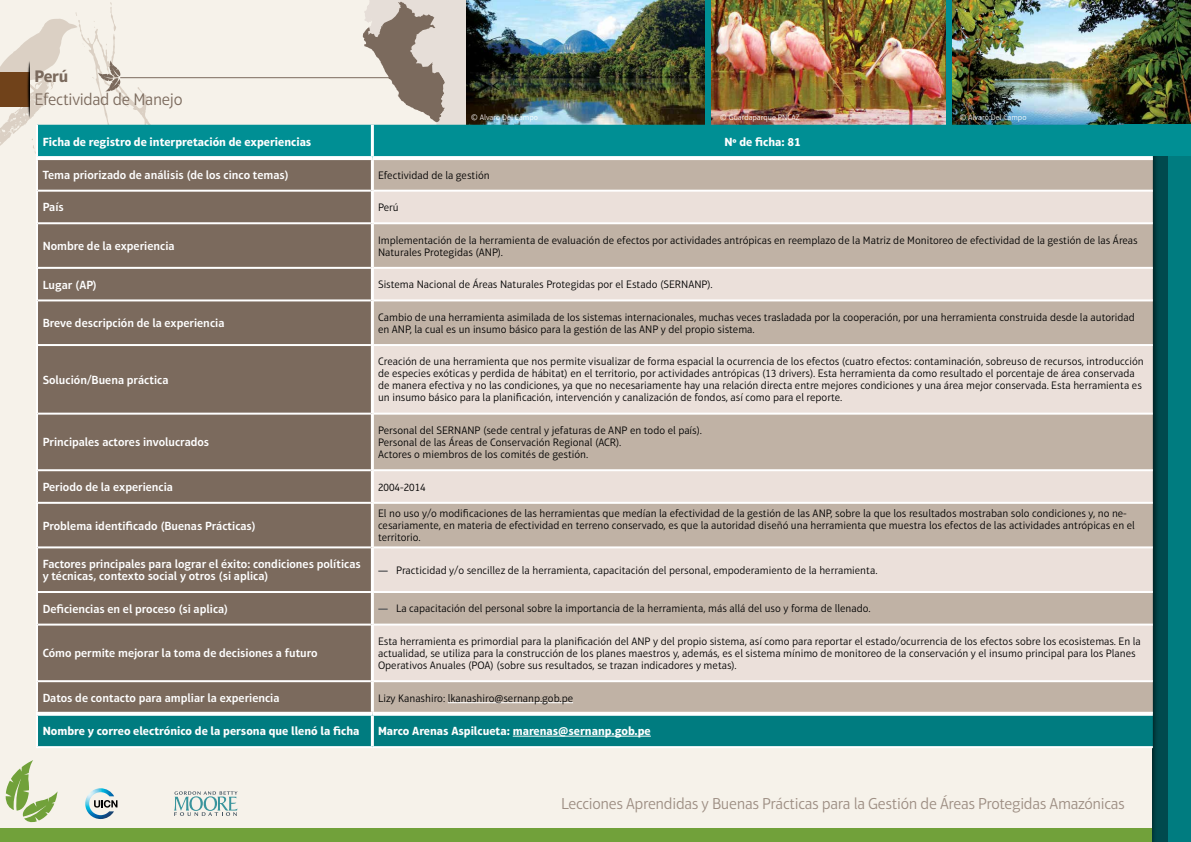
<style>
.page{position:relative;width:1191px;height:842px;background:#f6f2ea}
.page>*{position:absolute;margin:0;border:0;box-sizing:border-box;transform-origin:0 0}
.t1{font:300 17px "Aptifer Sans LT Pro";letter-spacing:-.02em;color:#7b6a5d}
.t2{font:700 17px "Aptifer Sans LT Pro";color:#7b6a5d}
.t3{font:300 16.1px "Aptifer Sans LT Pro";letter-spacing:-.02em;color:#9d8e83}
.t4{font:600 12px/12px "Aptifer Sans LT Pro";color:#fff}
.t5{font:700 12px "Aptifer Sans LT Pro";color:#fff}
.t6{font:300 11px/12px "Aptifer Sans LT Pro";color:#000}
.t7{font:300 8px "Aptifer Sans LT Pro";color:#fff}
.s1{font-weight:900;font-size:10px;color:#58595b}
</style>
<div class="page">
<div style="left:0;top:828px;width:1191px;height:14px;background:#71a13a"></div>
<svg style="left:6px;top:760px;width:52px;height:63px"></svg>
<img style="left:85px;top:788px;width:29px;height:31px">
<svg style="left:94px;top:800px;width:23px;height:8px"></svg>
<svg style="left:174px;top:791px;width:63px;height:25px"></svg>
<div style="left:1152px;top:0;width:39px;height:842px;background:#007c80"></div>
<img style="left:1152px;top:156px;width:15px;height:686px">
<img style="left:1152px;top:0;width:39px;height:125px">
<img style="left:0;top:0;width:1152px;height:156px">
<div style="left:38px;top:160px;width:333px;height:552px;background:#7b6a5d"></div>
<div style="left:374px;top:160px;width:778px;height:552px;background:#c0b2a5"></div>
<svg style="left:374px;top:192px;width:778px;height:488px;background:#d7cbc2"></svg>
<div style="left:38px;top:716px;width:1114px;height:30px;background:#007c80"></div>
<hr style="left:36px;top:125px;width:2px;height:31px;background:#fff">
<hr style="left:38px;top:190px;width:333px;height:2px;background:#fff">
<hr style="left:374px;top:190px;width:778px;height:2px;background:#fff">
<hr style="left:38px;top:222px;width:333px;height:2px;background:#fff">
<hr style="left:374px;top:222px;width:778px;height:2px;background:#fff">
<hr style="left:38px;top:267px;width:333px;height:2px;background:#fff">
<hr style="left:374px;top:267px;width:778px;height:2px;background:#fff">
<hr style="left:38px;top:299px;width:333px;height:2px;background:#fff">
<hr style="left:374px;top:299px;width:778px;height:2px;background:#fff">
<hr style="left:38px;top:344px;width:333px;height:2px;background:#fff">
<hr style="left:374px;top:344px;width:778px;height:2px;background:#fff">
<hr style="left:38px;top:413px;width:333px;height:2px;background:#fff">
<hr style="left:374px;top:413px;width:778px;height:2px;background:#fff">
<hr style="left:38px;top:469px;width:333px;height:2px;background:#fff">
<hr style="left:374px;top:469px;width:778px;height:2px;background:#fff">
<hr style="left:38px;top:502px;width:333px;height:2px;background:#fff">
<hr style="left:374px;top:502px;width:778px;height:2px;background:#fff">
<hr style="left:38px;top:546px;width:333px;height:2px;background:#fff">
<hr style="left:374px;top:546px;width:778px;height:2px;background:#fff">
<hr style="left:38px;top:591px;width:333px;height:2px;background:#fff">
<hr style="left:374px;top:591px;width:778px;height:2px;background:#fff">
<hr style="left:38px;top:624px;width:333px;height:2px;background:#fff">
<hr style="left:374px;top:624px;width:778px;height:2px;background:#fff">
<hr style="left:38px;top:680px;width:333px;height:2px;background:#fff">
<hr style="left:374px;top:680px;width:778px;height:2px;background:#fff">
<hr style="left:36px;top:716px;width:2px;height:30px;background:#fff">
<hr style="left:36px;top:746px;width:336px;height:2px;background:#fff">
<hr style="left:372px;top:746px;width:780px;height:2px;background:#fff">
<hr style="left:36px;top:160px;width:2px;height:31px;background:#fff">
<hr style="left:36px;top:191px;width:2px;height:32px;background:#fff">
<hr style="left:36px;top:223px;width:2px;height:45px;background:#fff">
<hr style="left:36px;top:268px;width:2px;height:32px;background:#fff">
<hr style="left:36px;top:300px;width:2px;height:45px;background:#fff">
<hr style="left:36px;top:345px;width:2px;height:69px;background:#fff">
<hr style="left:36px;top:414px;width:2px;height:56px;background:#fff">
<hr style="left:36px;top:470px;width:2px;height:33px;background:#fff">
<hr style="left:36px;top:503px;width:2px;height:44px;background:#fff">
<hr style="left:36px;top:547px;width:2px;height:45px;background:#fff">
<hr style="left:36px;top:592px;width:2px;height:33px;background:#fff">
<hr style="left:36px;top:625px;width:2px;height:56px;background:#fff">
<hr style="left:36px;top:681px;width:2px;height:31px;background:#fff">
<hr style="left:371px;top:125px;width:3px;height:31px;background:#fff">
<hr style="left:371px;top:160px;width:3px;height:31px;background:#fff">
<hr style="left:371px;top:191px;width:3px;height:32px;background:#fff">
<hr style="left:371px;top:223px;width:3px;height:45px;background:#fff">
<hr style="left:371px;top:268px;width:3px;height:32px;background:#fff">
<hr style="left:371px;top:300px;width:3px;height:45px;background:#fff">
<hr style="left:371px;top:345px;width:3px;height:69px;background:#fff">
<hr style="left:371px;top:414px;width:3px;height:56px;background:#fff">
<hr style="left:371px;top:470px;width:3px;height:33px;background:#fff">
<hr style="left:371px;top:503px;width:3px;height:44px;background:#fff">
<hr style="left:371px;top:547px;width:3px;height:45px;background:#fff">
<hr style="left:371px;top:592px;width:3px;height:33px;background:#fff">
<hr style="left:371px;top:625px;width:3px;height:56px;background:#fff">
<hr style="left:371px;top:681px;width:3px;height:31px;background:#fff">
<hr style="left:371px;top:716px;width:3px;height:30px;background:#fff">
<svg style="left:36px;top:156px;width:336px;height:4px"></svg>
<svg style="left:372px;top:156px;width:780px;height:4px;fill:#fff"></svg>
<svg style="left:36px;top:712px;width:336px;height:4px"></svg>
<svg style="left:372px;top:712px;width:780px;height:4px;background:#f1f8f8"></svg>
<hr style="left:448px;top:702px;width:125px;height:1px;background:#fff">
<hr style="left:513px;top:736px;width:138px;height:1px;background:#fff">
<div style="left:1124px;top:125px;width:67px;height:31px;background:#008f94"></div>
<h1 class="t2" style="left:35px;top:66px;width:35px">Perú</h1>
<h1 class="t1" style="left:35px;top:90px;width:149px">Efectividad de Manejo</h1>
<p class="t7" style="left:471px;top:112px;width:68px">© Alvaro Del Campo</p>
<p class="t7" style="left:720px;top:112px;width:81px">© Guardaparque PNCAZ</p>
<p class="t7" style="left:960px;top:112px;width:68px">© Alvaro Del Campo</p>
<p class="t5" style="left:43px;top:135px;width:270px">Ficha de registro de interpretación de experiencias</p>
<p class="t5" style="left:724px;top:135px;width:78px">Nº de ficha: 81</p>
<p class="t4" style="left:43px;top:169px;width:248px">Tema priorizado de análisis (de los cinco temas)</p>
<p class="t6" style="left:378px;top:169px;width:113px">Efectividad de la gestión</p>
<p class="t4" style="left:43px;top:201px;width:23px">País</p>
<p class="t6" style="left:378px;top:201px;width:22px">Perú</p>
<p class="t4" style="left:43px;top:240px;width:133px">Nombre de la experiencia</p>
<p class="t6" style="left:378px;top:234px;width:761px">Implementación de la herramienta de evaluación de efectos por actividades antrópicas en reemplazo de la Matriz de Monitoreo de efectividad de la gestión de las Áreas<br>Naturales Protegidas (ANP).</p>
<p class="t4" style="left:43px;top:278px;width:56px">Lugar (AP)</p>
<p class="t6" style="left:378px;top:279px;width:336px">Sistema Nacional de Áreas Naturales Protegidas por el Estado (SERNANP).</p>
<p class="t4" style="left:43px;top:317px;width:183px">Breve descripción de la experiencia</p>
<p class="t6" style="left:378px;top:311px;width:758px">Cambio de una herramienta asimilada de los sistemas internacionales, muchas veces trasladada por la cooperación, por una herramienta construida desde la autoridad en ANP, la cual es un insumo básico para la gestión de las ANP y del propio sistema.</p>
<p class="t4" style="left:43px;top:374px;width:127px">Solución/Buena práctica</p>
<p class="t6" style="left:378px;top:356px;width:767px">Creación de una herramienta que nos permite visualizar de forma espacial la ocurrencia de los efectos (cuatro efectos: contaminación, sobreuso de recursos, introducción de especies exóticas y perdida de hábitat) en el territorio, por actividades antrópicas (13 drivers). Esta herramienta da como resultado el porcentaje de área conservada de manera efectiva y no las condiciones, ya que no necesariamente hay una relación directa entre mejores condiciones y una área mejor conservada. Esta herramienta es un insumo básico para la planificación, intervención y canalización de fondos, así como para el reporte.</p>
<p class="t4" style="left:43px;top:436px;width:168px">Principales actores involucrados</p>
<p class="t6" style="left:378px;top:424px;width:325px">Personal del SERNANP (sede central y jefaturas de ANP en todo el país).<br>Personal de las Áreas de Conservación Regional (ACR).<br>Actores o miembros de los comités de gestión.</p>
<p class="t4" style="left:43px;top:481px;width:132px">Periodo de la experiencia</p>
<p class="t6" style="left:378px;top:481px;width:49px">2004-2014</p>
<p class="t4" style="left:43px;top:519px;width:215px">Problema identificado (Buenas Prácticas)</p>
<p class="t6" style="left:378px;top:508px;width:758px">El no uso y/o modificaciones de las herramientas que medían la efectividad de la gestión de las ANP, sobre la que los resultados mostraban solo condiciones y, no ne&shy;cesariamente, en materia de efectividad en terreno conservado, es que la autoridad diseñó una herramienta que muestra los efectos de las actividades antrópicas en el territorio.</p>
<p class="t4" style="left:43px;top:558px;width:319px">Factores principales para lograr el éxito: condiciones políticas y técnicas, contexto social y otros (si aplica)</p>
<p class="t6" style="left:378px;top:564px;width:501px"><span class="s1">—</span> Practicidad y/o sencillez de la herramienta, capacitación del personal, empoderamiento de la herramienta.</p>
<p class="t4" style="left:43px;top:603px;width:187px">Deficiencias en el proceso (si aplica)</p>
<p class="t6" style="left:378px;top:603px;width:494px"><span class="s1">—</span> La capacitación del personal sobre la importancia de la herramienta, más allá del uso y forma de llenado.</p>
<p class="t4" style="left:43px;top:647px;width:276px">Cómo permite mejorar la toma de decisiones a futuro</p>
<p class="t6" style="left:378px;top:635px;width:764px">Esta herramienta es primordial para la planificación del ANP y del propio sistema, así como para reportar el estado/ocurrencia de los efectos sobre los ecosistemas. En la actualidad, se utiliza para la construcción de los planes maestros y, además, es el sistema mínimo de monitoreo de la conservación y el insumo principal para los Planes<br>Operativos Anuales (POA) (sobre sus resultados, se trazan indicadores y metas).</p>
<p class="t4" style="left:43px;top:692px;width:238px">Datos de contacto para ampliar la experiencia</p>
<p class="t6" style="left:378px;top:692px;width:196px">Lizy Kanashiro: lkanashiro@sernanp.gob.pe</p>
<p class="t5" style="left:43px;top:724px;width:318px">Nombre y correo electrónico de la persona que llenó la ficha</p>
<p class="t5" style="left:378px;top:724px;width:274px">Marco Arenas Aspilcueta: marenas@sernanp.gob.pe</p>
<h2 class="t3" style="left:561px;top:794px;width:565px">Lecciones Aprendidas y Buenas Prácticas para la Gestión de Áreas Protegidas Amazónicas</h2>
</div>
